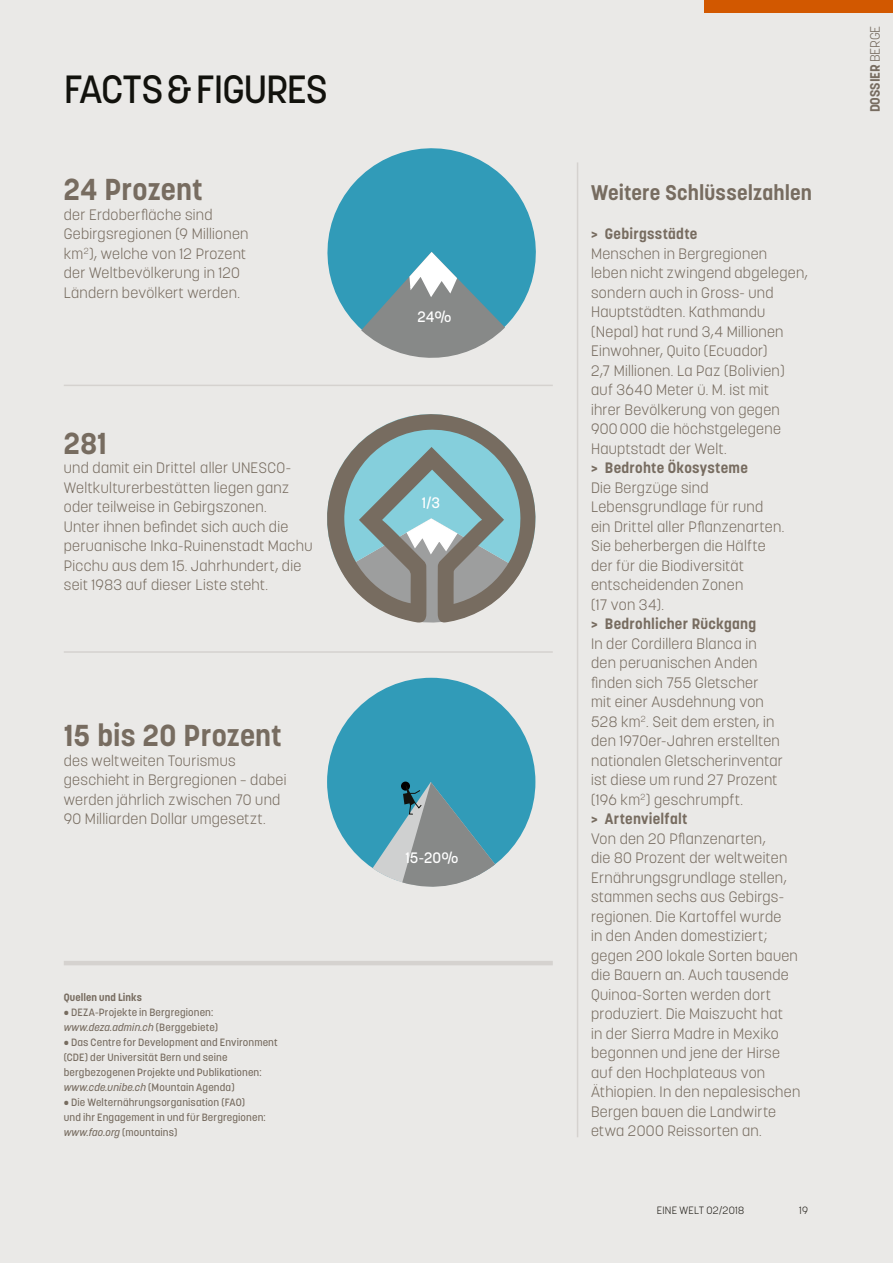
<style>
.page{position:relative;width:893px;height:1263px;background:#eae9e7}
.page>*{position:absolute;margin:0;border:0;box-sizing:border-box;transform-origin:0 0}
.t1{font:500 39px "Korolev";letter-spacing:-.03em;color:#12120d}
.t2{font:700 30px "Korolev";letter-spacing:.005em;color:#776c60}
.t3{font:700 21px "Korolev";letter-spacing:.01em;color:#776c60}
.t4{font:300 15px/19.5px "Korolev";letter-spacing:.02em;color:#776c60}
.t5{font:700 15px "Korolev";letter-spacing:.015em;color:#776c60}
.t6{font:500 15px "Korolev";color:#fff}
.t7{font:700 13.5px "Korolev";letter-spacing:-.01em;color:#776c60}
.t8{font:500 10.5px/15px "Korolev";letter-spacing:.015em;color:#776c60}
.t9{font:300 10.5px "Korolev";letter-spacing:.02em;color:#12120d}
.t10{font:700 10.5px "Korolev";letter-spacing:.01em;color:#776c60}
.s1{font-style:italic}
.s2{font-weight:700}
.s3{font-weight:300}
</style>
<div class="page">
<hr style="left:64px;top:651px;width:489px;height:2px;background:#d5d2cf">
<hr style="left:64px;top:961px;width:489px;height:4px;background:#d5d2cf">
<hr style="left:577px;top:162px;width:1px;height:975px;background:#d5d2cf">
<hr style="left:64px;top:385px;width:489px;height:1px;background:#d5d2cf">
<svg style="left:327px;top:148px;width:209px;height:210px"></svg>
<svg style="left:327px;top:414px;width:209px;height:209px"></svg>
<div style="left:327px;top:678px;width:208px;height:208px;background:#319bb8;border-radius:50%"></div>
<svg style="left:372px;top:782px;width:123px;height:105px"></svg>
<div style="left:704px;top:0;width:189px;height:13px;background:#d25800"></div>
<h1 class="t1" style="left:64px;top:64px;width:266px">FACTS&amp;FIGURES</h1>
<h2 class="t2" style="left:64px;top:171px;width:141px">24 Prozent</h2>
<p class="t4" style="left:64px;top:205px;width:186px">der Erdoberfläche sind<br>Gebirgsregionen (9 Millionen km<sup>2</sup>), welche von 12 Prozent der Weltbevölkerung in 120<br>Ländern bevölkert werden.</p>
<h2 class="t2" style="left:64px;top:424px;width:45px">281</h2>
<p class="t4" style="left:64px;top:458px;width:250px">und damit ein Drittel aller UNESCO-Weltkulturerbestätten liegen ganz oder teilweise in Gebirgszonen.<br>Unter ihnen befindet sich auch die peruanische Inka-Ruinenstadt Machu Picchu aus dem 15. Jahrhundert, die seit 1983 auf dieser Liste steht.</p>
<h2 class="t2" style="left:64px;top:717px;width:220px">15 bis 20 Prozent</h2>
<p class="t4" style="left:64px;top:751px;width:224px">des weltweiten Tourismus geschieht in Bergregionen – dabei werden jährlich zwischen 70 und<br>90 Milliarden Dollar umgesetzt.</p>
<p class="t10" style="left:64px;top:991px;width:80px">Quellen und Links</p>
<p class="t8" style="left:64px;top:1005px;width:156px">• DEZA-Projekte in Bergregionen: <span class="s1">www.deza.admin.ch</span> (Berggebiete)</p>
<p class="t8" style="left:64px;top:1035px;width:215px">• Das Centre for Development and Environment (CDE) der Universität Bern und seine bergbezogenen Projekte und Publikationen: <span class="s1">www.cde.unibe.ch</span> (Mountain Agenda)</p>
<p class="t8" style="left:64px;top:1095px;width:203px">• Die Welternährungsorganisation (FAO)<br>und ihr Engagement in und für Bergregionen: <span class="s1">www.fao.org</span> (mountains)</p>
<p class="t6" style="left:418px;top:307px;width:35px">24%</p>
<p class="t6" style="left:422px;top:493px;width:20px">1/3</p>
<p class="t6" style="left:405px;top:848px;width:55px">15-20%</p>
<h3 class="t3" style="left:591px;top:180px;width:222px">Weitere Schlüsselzahlen</h3>
<p class="t5" style="left:591px;top:224px;width:108px">&gt; Gebirgsstädte</p>
<p class="t4" style="left:591px;top:244px;width:218px">Menschen in Bergregionen<br>leben nicht zwingend abgelegen, sondern auch in Gross- und<br>Hauptstädten. Kathmandu (Nepal) hat rund 3,4 Millionen<br>Einwohner, Quito (Ecuador)<br>2,7 Millionen. La Paz (Bolivien) auf 3640 Meter ü. M. ist mit<br>ihrer Bevölkerung von gegen<br>900000 die höchstgelegene<br>Hauptstadt der Welt.</p>
<p class="t5" style="left:591px;top:458px;width:158px">&gt; Bedrohte Ökosysteme</p>
<p class="t4" style="left:591px;top:478px;width:195px">Die Bergzüge sind<br>Lebensgrundlage für rund ein Drittel aller Pflanzenarten.<br>Sie beherbergen die Hälfte der für die Biodiversität entscheidenden Zonen<br>(17 von 34).</p>
<p class="t5" style="left:591px;top:614px;width:167px">&gt; Bedrohlicher Rückgang</p>
<p class="t4" style="left:591px;top:634px;width:193px">In der Cordillera Blanca in den peruanischen Anden finden sich 755 Gletscher<br>mit einer Ausdehnung von<br>528 km<sup>2</sup>. Seit dem ersten, in den 1970er-Jahren erstellten nationalen Gletscherinventar ist diese um rund 27 Prozent (196 km<sup>2</sup>) geschrumpft.<br><span class="s2">&gt; Artenvielfalt</span></p>
<p class="t4" style="left:591px;top:829px;width:211px">Von den 20 Pflanzenarten,<br>die 80 Prozent der weltweiten<br>Ernährungsgrundlage stellen, stammen sechs aus Gebirgs&shy;regionen. Die Kartoffel wurde<br>in den Anden domestiziert; gegen 200 lokale Sorten bauen die Bauern an. Auch tausende<br>Quinoa-Sorten werden dort produziert. Die Maiszucht hat<br>in der Sierra Madre in Mexiko begonnen und jene der Hirse auf den Hochplateaus von<br>Äthiopien. In den nepalesischen<br>Bergen bauen die Landwirte etwa 2000 Reissorten an.</p>
<p class="t9" style="left:657px;top:1204px;width:89px">EINE WELT 02/2018</p>
<p class="t9" style="left:799px;top:1204px;width:10px">19</p>
<p class="t7" style="left:866px;top:112px;width:88px;rotate:-90deg">DOSSIER <span class="s3">BERGE</span></p>
</div>
